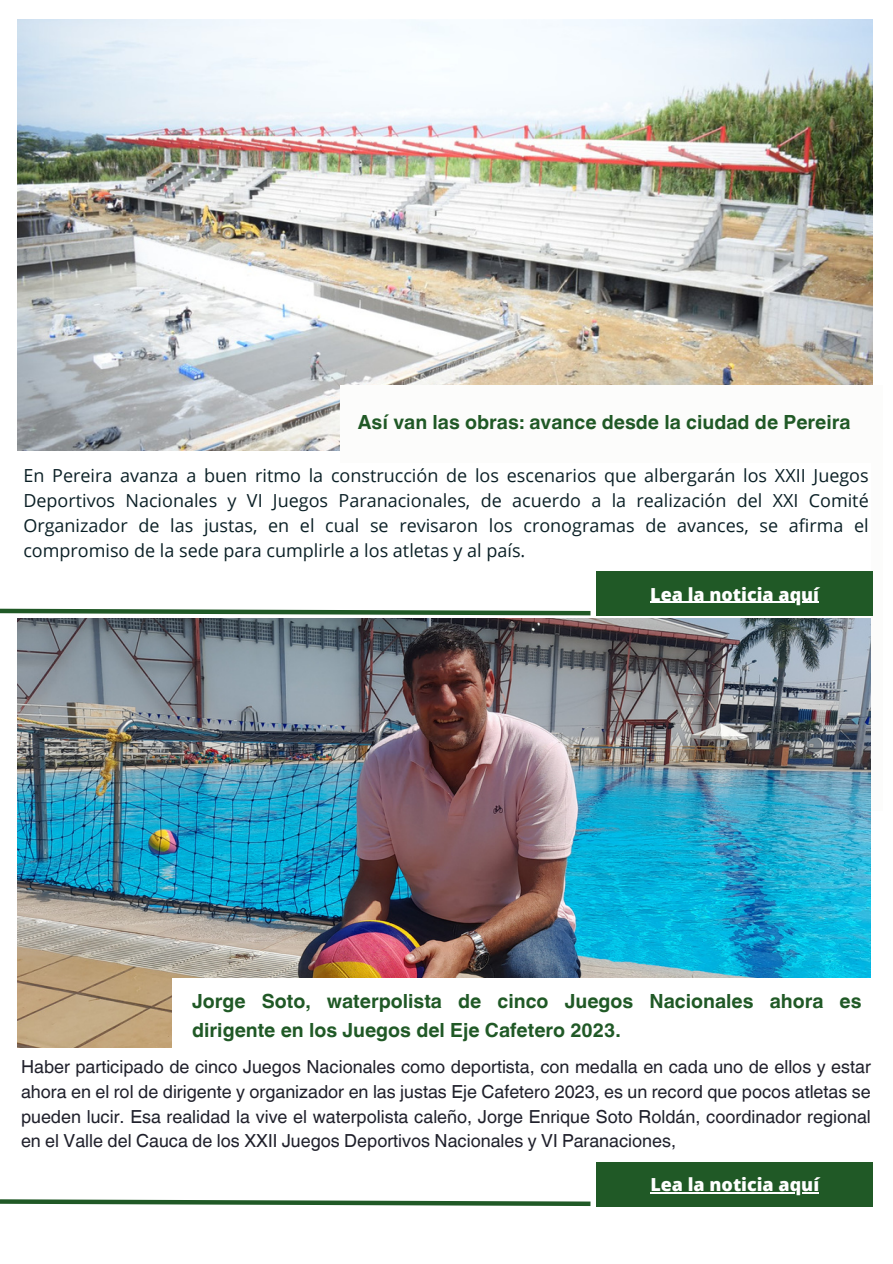
<style>
.page{position:relative;width:893px;height:1264px;background:#fff}
.page>*{position:absolute;margin:0;border:0;box-sizing:border-box;transform-origin:0 0}
.t1{font:700 19.5px/29.2px "Helvetica World";color:#205926}
.t2{font:18px/24.8px "Helvetica World";color:#1f202b;text-align:justify}
.t3{font:18px/24.8px "Open Sans";color:#0b2026;text-align:justify}
.t4{font:800 18px "Open Sans";color:#fff}
</style>
<div class="page">
<img style="left:18px;top:20px;width:854px;height:430px">
<div style="left:340px;top:385px;width:542px;height:425px;background:#fcfcfb"></div>
<div style="left:21px;top:463px;width:850px;height:512px;background:#fff"></div>
<div style="left:596px;top:571px;width:277px;height:44px;background:#205926"></div>
<hr style="left:650px;top:601px;width:169px;height:2px;background:#fff">
<img style="left:18px;top:619px;width:852px;height:428px">
<div style="left:172px;top:978px;width:701px;height:167px;background:#fff"></div>
<svg style="left:0;top:1199px;width:591px;height:7px"></svg>
<div style="left:596px;top:1161px;width:277px;height:44px;background:#205926"></div>
<hr style="left:650px;top:1192px;width:169px;height:1px;background:#fff">
<svg style="left:0;top:608px;width:591px;height:8px"></svg>
<p class="t1" style="left:358px;top:406px;width:494px">Así van las obras: avance desde la ciudad de Pereira</p>
<p class="t3" style="left:23px;top:463px;width:846px">En Pereira avanza a buen ritmo la construcción de los escenarios que albergarán los XXII Juegos Deportivos Nacionales y VI Juegos Paranacionales, de acuerdo a la realización del XXI Comité Organizador de las justas, en el cual se revisaron los cronogramas de avances, se afirma el compromiso de la sede para cumplirle a los atletas y al país.</p>
<p class="t4" style="left:650px;top:581px;width:170px">Lea la noticia aquí</p>
<p class="t1" style="left:192px;top:984px;width:671px">Jorge Soto, waterpolista de cinco Juegos Nacionales ahora es dirigente en los Juegos del Eje Cafetero 2023.</p>
<p class="t2" style="left:21px;top:1054px;width:851px">Haber participado de cinco Juegos Nacionales como deportista, con medalla en cada uno de ellos y estar ahora en el rol de dirigente y organizador en las justas Eje Cafetero 2023, es un record que pocos atletas se pueden lucir. Esa realidad la vive el waterpolista caleño, Jorge Enrique Soto Roldán, coordinador regional en el Valle del Cauca de los XXII Juegos Deportivos Nacionales y VI Paranaciones,</p>
<p class="t4" style="left:650px;top:1171px;width:170px">Lea la noticia aquí</p>
</div>
